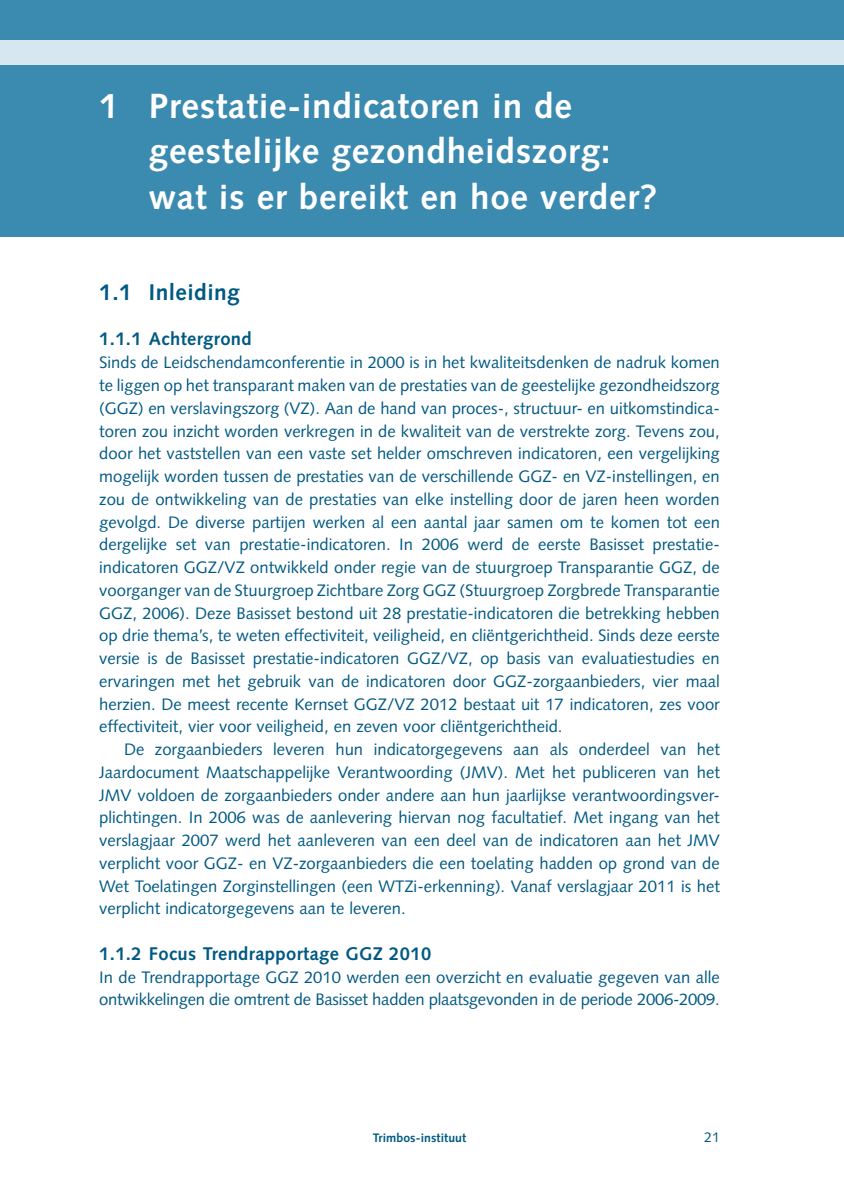
<style>
.page{position:relative;width:844px;height:1191px;background:#fff}
.page>*{position:absolute;margin:0;border:0;box-sizing:border-box;transform-origin:0 0}
._00-KOP_1{font:700 35px "Syntax LT Std";letter-spacing:.02em;color:#fff}
._01-KOP_2__1_1{font:700 22.75px "Syntax LT Std";letter-spacing:.02em;color:#005983}
._02-KOP_3__1_1_1{font:700 18.38px "Syntax LT Std";letter-spacing:.02em;color:#005983}
._04-BROOD{font:16.62px/22.8px "Syntax LT Std";color:#005983;text-align:justify}
._04-BROOD_inspring{font:16.62px/22.8px "Syntax LT Std";color:#005983;text-align:justify}
.t1{font:14px "Syntax LT Std";color:#005983}
.t2{font:700 12.25px "Syntax LT Std";letter-spacing:.005em;color:#005983}
</style>
<div class="page">
<div style="left:0;top:0;width:843px;height:236px;background:#3b8aaf"></div>
<div style="left:0;top:40px;width:843px;height:24px;background:#d7e7ef"></div>
<p class="_00-KOP_1" style="left:99px;top:86px;width:474px">1 Prestatie-indicatoren in de</p>
<p class="_00-KOP_1" style="left:149px;top:131px;width:463px">geestelijke gezondheidszorg:</p>
<p class="_00-KOP_1" style="left:149px;top:177px;width:509px">wat is er bereikt en hoe verder?</p>
<p class="_01-KOP_2__1_1" style="left:99px;top:279px;width:142px">1.1 Inleiding</p>
<p class="_02-KOP_3__1_1_1" style="left:99px;top:328px;width:154px">1.1.1 Achtergrond</p>
<p class="_04-BROOD" style="left:99px;top:351px;width:622px">Sinds de Leidschendamconferentie in 2000 is in het kwaliteitsdenken de nadruk komen te liggen op het transparant maken van de prestaties van de geestelijke gezondheidszorg (GGZ) en verslavingszorg (VZ). Aan de hand van proces-, structuur- en uitkomstindica&shy;toren zou inzicht worden verkregen in de kwaliteit van de verstrekte zorg. Tevens zou, door het vaststellen van een vaste set helder omschreven indicatoren, een vergelijking mogelijk worden tussen de prestaties van de verschillende GGZ- en VZ-instellingen, en zou de ontwikkeling van de prestaties van elke instelling door de jaren heen worden gevolgd. De diverse partijen werken al een aantal jaar samen om te komen tot een dergelijke set van prestatie-indicatoren. In 2006 werd de eerste Basisset prestatie&shy;indicatoren GGZ/VZ ontwikkeld onder regie van de stuurgroep Transparantie GGZ, de voorganger van de Stuurgroep Zichtbare Zorg GGZ (Stuurgroep Zorgbrede Transparantie GGZ, 2006). Deze Basisset bestond uit 28 prestatie-indicatoren die betrekking hebben op drie thema’s, te weten effectiviteit, veiligheid, en cliëntgerichtheid. Sinds deze eerste versie is de Basisset prestatie-indicatoren GGZ/VZ, op basis van evaluatiestudies en ervaringen met het gebruik van de indicatoren door GGZ-zorgaanbieders, vier maal herzien. De meest recente Kernset GGZ/VZ 2012 bestaat uit 17 indicatoren, zes voor effectiviteit, vier voor veiligheid, en zeven voor cliëntgerichtheid.</p>
<p class="_04-BROOD_inspring" style="left:99px;top:738px;width:622px;text-indent:25px">De zorgaanbieders leveren hun indicatorgegevens aan als onderdeel van het Jaardocument Maatschappelijke Verantwoording (JMV). Met het publiceren van het JMV voldoen de zorgaanbieders onder andere aan hun jaarlijkse verantwoordingsver&shy;plichtingen. In 2006 was de aanlevering hiervan nog facultatief. Met ingang van het verslagjaar 2007 werd het aanleveren van een deel van de indicatoren aan het JMV verplicht voor GGZ- en VZ-zorgaanbieders die een toelating hadden op grond van de Wet Toelatingen Zorginstellingen (een WTZi-erkenning). Vanaf verslagjaar 2011 is het verplicht indicatorgegevens aan te leveren.</p>
<p class="_02-KOP_3__1_1_1" style="left:99px;top:943px;width:333px">1.1.2 Focus Trendrapportage GGZ 2010</p>
<p class="_04-BROOD" style="left:99px;top:965px;width:622px">In de Trendrapportage GGZ 2010 werden een overzicht en evaluatie gegeven van alle ontwikkelingen die omtrent de Basisset hadden plaatsgevonden in de periode 2006-2009.</p>
<p class="t2" style="left:372px;top:1131px;width:95px">Trimbos-instituut</p>
<p class="t1" style="left:704px;top:1129px;width:17px">21</p>
</div>
